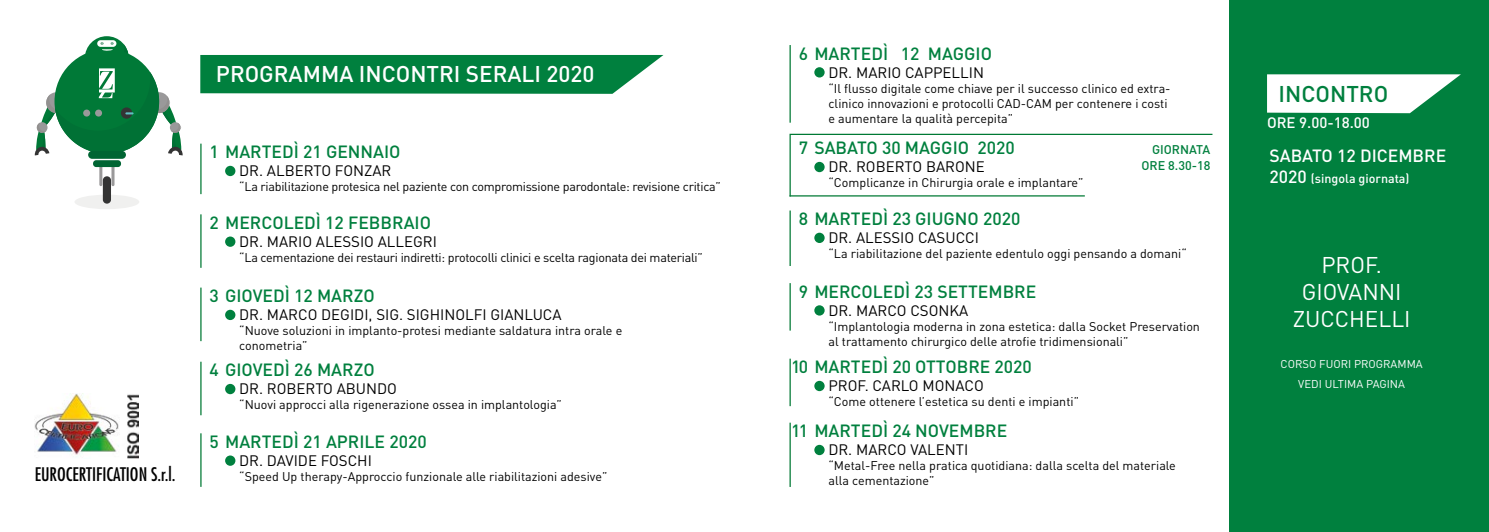
<style>
.page{position:relative;width:1489px;height:532px;background:#fff}
.page>*{position:absolute;margin:0;border:0;box-sizing:border-box;transform-origin:0 0}
.t1{font:500 22.5px "DIN";color:#fff}
.t2{font:22.5px/27px "DIN";color:#fff;text-align:center}
.t3{font:500 22.5px "DIN";color:#00803e}
.t4{font:condensed 18.25px "Futura";color:#000}
.t5{font:500 17.5px "DIN";color:#00803e}
.t6{font:500 17.5px "DIN";color:#fff}
.t7{font:15px "DIN";color:#000}
.t8{font:500 15px "DIN";color:#fff}
.t9{font:12.5px/15px "DIN";color:#000}
.t10{font:12.5px "DIN";letter-spacing:-.02em;color:#000}
.t11{font:500 12.5px "DIN";color:#fff}
.t12{font:500 12.5px "DIN";color:#00803e}
.t13{font:11.25px/20.6px "DIN";color:#fff;text-align:center}
.s1{font-size:17.5px}
</style>
<div class="page">
<div style="left:74px;top:194px;width:65px;height:15px;background:#f0f0ef;border-radius:50%"></div>
<svg style="left:85px;top:36px;width:44px;height:44px"></svg>
<hr style="left:99px;top:165px;width:3px;height:21px;background:#9a999a;border-radius:2px">
<hr style="left:111px;top:165px;width:3px;height:21px;background:#9a999a;border-radius:2px">
<div style="left:103px;top:176px;width:8px;height:27px;background:#343434;border-radius:4px"></div>
<div style="left:93px;top:160px;width:28px;height:7px;background:#006533;border-radius:3px"></div>
<svg style="left:97px;top:40px;width:19px;height:7px"></svg>
<div style="left:54px;top:49px;width:105px;height:105px;background:#007937;border-radius:50%"></div>
<div style="left:88px;top:151px;width:38px;height:8px;background:#006533;border-radius:4px"></div>
<svg style="left:101px;top:42px;width:13px;height:9px"></svg>
<svg style="left:34px;top:68px;width:149px;height:87px"></svg>
<svg style="left:200px;top:55px;width:463px;height:39px;background:#10884a"></svg>
<div style="left:225px;top:166px;width:10px;height:10px;background:#00803e;border-radius:50%"></div>
<div style="left:814px;top:67px;width:10px;height:10px;background:#00803e;border-radius:50%"></div>
<div style="left:225px;top:236px;width:10px;height:11px;background:#00803e;border-radius:50%"></div>
<div style="left:225px;top:309px;width:10px;height:11px;background:#00803e;border-radius:50%"></div>
<div style="left:814px;top:232px;width:10px;height:11px;background:#00803e;border-radius:50%"></div>
<div style="left:225px;top:384px;width:10px;height:10px;background:#00803e;border-radius:50%"></div>
<div style="left:814px;top:305px;width:10px;height:10px;background:#00803e;border-radius:50%"></div>
<div style="left:225px;top:455px;width:10px;height:10px;background:#00803e;border-radius:50%"></div>
<div style="left:814px;top:380px;width:10px;height:11px;background:#00803e;border-radius:50%"></div>
<div style="left:814px;top:444px;width:10px;height:11px;background:#00803e;border-radius:50%"></div>
<hr style="left:200px;top:144px;width:1px;height:50px;background:#007934">
<hr style="left:789px;top:45px;width:1px;height:78px;background:#007934">
<hr style="left:200px;top:214px;width:1px;height:54px;background:#007934">
<svg style="left:789px;top:133px;width:424px;height:64px"></svg>
<hr style="left:200px;top:287px;width:1px;height:54px;background:#007934">
<hr style="left:789px;top:210px;width:1px;height:56px;background:#007934">
<hr style="left:200px;top:361px;width:1px;height:54px;background:#007934">
<hr style="left:789px;top:283px;width:1px;height:47px;background:#007934">
<hr style="left:200px;top:433px;width:1px;height:53px;background:#007934">
<hr style="left:789px;top:358px;width:1px;height:48px;background:#007934">
<hr style="left:789px;top:422px;width:1px;height:64px;background:#007934">
<div style="left:1229px;top:0;width:259px;height:531px;background:#00803e"></div>
<svg style="left:1267px;top:74px;width:193px;height:39px;background:#dcede4"></svg>
<hr style="left:789px;top:195px;width:295px;height:1px;background:#007934">
<img style="left:35px;top:393px;width:103px;height:65px">
<h2 class="t4" style="left:35px;top:462px;width:142px">EUROCERTIFICATION S.r.l.</h2>
<h1 class="t1" style="left:216px;top:60px;width:380px">PROGRAMMA INCONTRI SERALI 2020</h1>
<h3 class="t5" style="left:210px;top:140px;width:192px">1 MARTEDÌ 21 GENNAIO</h3>
<p class="t7" style="left:239px;top:161px;width:154px">DR. ALBERTO FONZAR</p>
<p class="t10" style="left:239px;top:179px;width:483px">“La riabilitazione protesica nel paziente con compromissione parodontale: revisione critica”</p>
<h3 class="t5" style="left:210px;top:211px;width:223px">2 MERCOLEDÌ 12 FEBBRAIO</h3>
<p class="t7" style="left:239px;top:232px;width:199px">DR. MARIO ALESSIO ALLEGRI</p>
<p class="t10" style="left:239px;top:249px;width:465px">“La cementazione dei restauri indiretti: protocolli clinici e scelta ragionata dei materiali”</p>
<h3 class="t5" style="left:210px;top:284px;width:166px">3 GIOVEDÌ 12 MARZO</h3>
<p class="t7" style="left:239px;top:305px;width:324px">DR. MARCO DEGIDI, SIG. SIGHINOLFI GIANLUCA</p>
<p class="t9" style="left:239px;top:323px;width:384px">“Nuove soluzioni in implanto-protesi mediante saldatura intra orale e conometria”</p>
<h3 class="t5" style="left:210px;top:358px;width:166px">4 GIOVEDÌ 26 MARZO</h3>
<p class="t7" style="left:239px;top:379px;width:159px">DR. ROBERTO ABUNDO</p>
<p class="t9" style="left:239px;top:397px;width:324px">“Nuovi approcci alla rigenerazione ossea in implantologia”</p>
<h3 class="t5" style="left:210px;top:430px;width:218px">5 MARTEDÌ 21 APRILE 2020</h3>
<p class="t7" style="left:239px;top:451px;width:134px">DR. DAVIDE FOSCHI</p>
<p class="t9" style="left:239px;top:468px;width:369px">“Speed Up therapy-Approccio funzionale alle riabilitazioni adesive”</p>
<h3 class="t5" style="left:798px;top:42px;width:195px">6 MARTEDÌ 12 MAGGIO</h3>
<p class="t7" style="left:828px;top:63px;width:157px">DR. MARIO CAPPELLIN</p>
<p class="t9" style="left:828px;top:80px;width:343px">“Il flusso digitale come chiave per il successo clinico ed extra&shy;clinico innovazioni e protocolli CAD-CAM per contenere i costi e aumentare la qualità percepita”</p>
<h1 class="t3" style="left:1278px;top:80px;width:111px">INCONTRO</h1>
<p class="t8" style="left:1266px;top:113px;width:104px">ORE 9.00-18.00</p>
<h3 class="t5" style="left:798px;top:137px;width:217px">7 SABATO 30 MAGGIO 2020</h3>
<p class="t7" style="left:828px;top:157px;width:158px">DR. ROBERTO BARONE</p>
<p class="t9" style="left:828px;top:175px;width:256px">“Complicanze in Chirurgia orale e implantare”</p>
<p class="t12" style="left:1151px;top:142px;width:60px">GIORNATA</p>
<h3 class="t6" style="left:1269px;top:144px;width:178px">SABATO 12 DICEMBRE</h3>
<p class="t11" style="left:1269px;top:170px;width:142px"><span class="s1">2020</span> (singola giornata)</p>
<p class="t12" style="left:1141px;top:158px;width:70px">ORE 8.30-18</p>
<h3 class="t5" style="left:798px;top:207px;width:223px">8 MARTEDÌ 23 GIUGNO 2020</h3>
<p class="t7" style="left:828px;top:228px;width:152px">DR. ALESSIO CASUCCI</p>
<p class="t9" style="left:828px;top:246px;width:360px">“La riabilitazione del paziente edentulo oggi pensando a domani“</p>
<h3 class="t5" style="left:798px;top:280px;width:239px">9 MERCOLEDÌ 23 SETTEMBRE</h3>
<p class="t7" style="left:828px;top:301px;width:142px">DR. MARCO CSONKA</p>
<p class="t9" style="left:828px;top:318px;width:373px">“Implantologia moderna in zona estetica: dalla Socket Preservation al trattamento chirurgico delle atrofie tridimensionali”</p>
<h3 class="t5" style="left:791px;top:355px;width:242px">10 MARTEDÌ 20 OTTOBRE 2020</h3>
<p class="t7" style="left:828px;top:376px;width:157px">PROF. CARLO MONACO</p>
<p class="t9" style="left:828px;top:394px;width:252px">“Come ottenere l’estetica su denti e impianti”</p>
<h3 class="t5" style="left:791px;top:419px;width:217px">11 MARTEDÌ 24 NOVEMBRE</h3>
<p class="t7" style="left:828px;top:440px;width:141px">DR. MARCO VALENTI</p>
<p class="t9" style="left:828px;top:457px;width:349px">“Metal-Free nella pratica quotidiana: dalla scelta del materiale alla cementazione”</p>
<h1 class="t2" style="left:1292px;top:251px;width:119px">PROF.<br>GIOVANNI<br>ZUCCHELLI</h1>
<p class="t13" style="left:1280px;top:353px;width:144px">CORSO FUORI PROGRAMMA<br>VEDI ULTIMA PAGINA</p>
</div>
